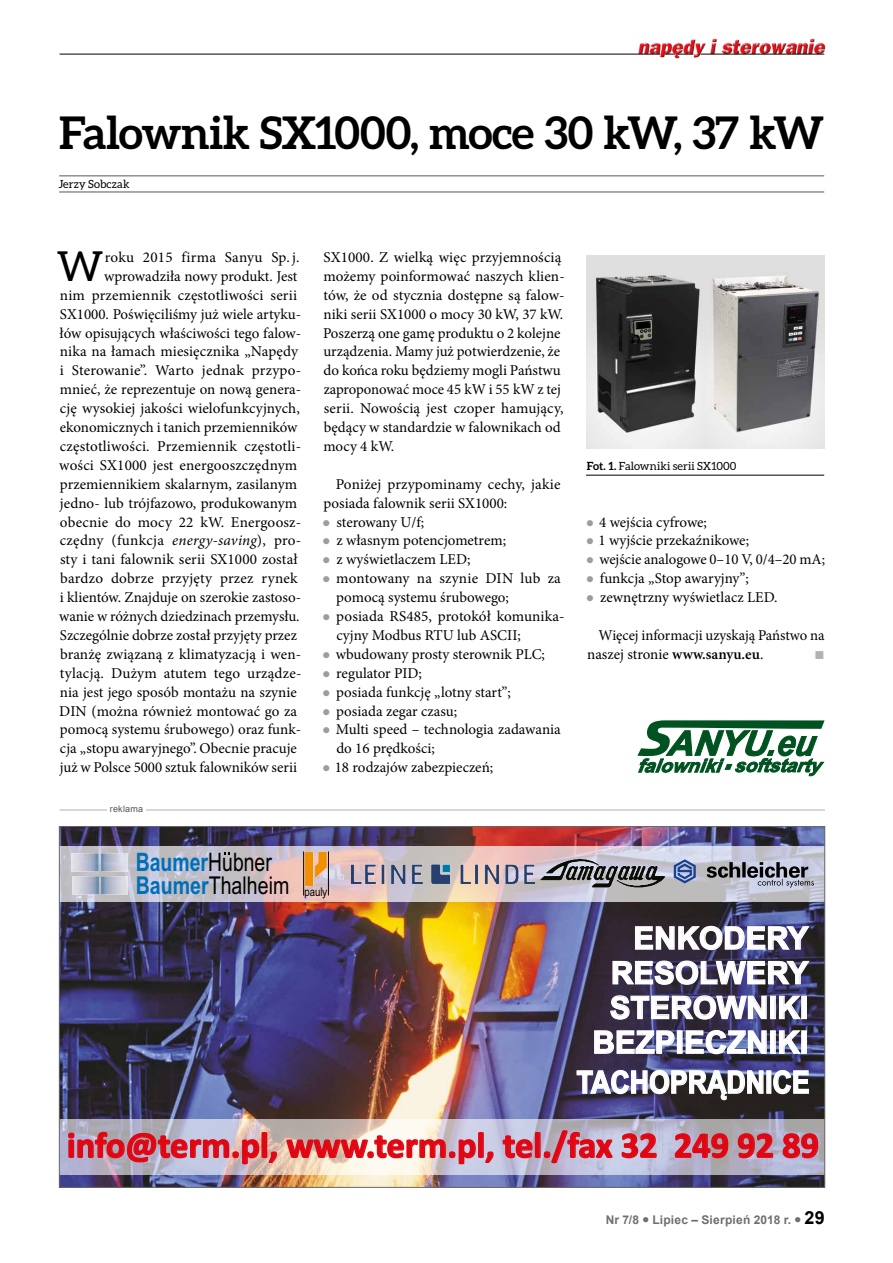
<style>
.page{position:relative;width:893px;height:1263px;background:#fff}
.page>*{position:absolute;margin:0;border:0;box-sizing:border-box;transform-origin:0 0}
.t1{font:700 45px "Aleo";letter-spacing:-.02em;color:#000}
.t2{font:41.4px "Aleo";color:#000}
.t3{font:700 36.3px "Calibri";color:#e00713}
.t4{font:700 31.05px/34.7px "Arial";color:#fff;text-align:right}
.t5{font:700 31.05px "Arial";color:#fff;scale:.86 1}
.t6{font:700 25.35px "Arial Narrow";color:#006fb9;scale:.93 1}
.t7{font:24.6px "Arial Narrow";color:#000}
.t8{font:15px/18.9px "Minion Pro";color:#000}
.t9{font:15px "Minion Pro";letter-spacing:.02em;color:#000}
.t10{font:13.5px "Wingdings";color:#b3b2b2}
.t11{font:700 12px "Arial";letter-spacing:.02em;color:#706f6f}
.t12{font:11.25px "Aleo";letter-spacing:.01em;color:#000}
.t13{font:9px "Arial";letter-spacing:.02em;color:#575756}
.s1{font-style:italic}
.s2{font-weight:700}
.s3{font-weight:600}
.s4{font-weight:400;color:#000}
.s5{font-weight:700;color:#006fb9}
.s6{font-family:"Arial";font-size:12px}
.s7{font-size:18px;color:#000}
</style>
<div class="page">
<img style="left:636px;top:38px;width:190px;height:21px">
<hr style="left:60px;top:54px;width:600px;height:1px;background:#000">
<svg style="left:665px;top:54px;width:28px;height:1px"></svg>
<hr style="left:700px;top:54px;width:124px;height:1px;background:#000">
<hr style="left:60px;top:810px;width:765px;height:1px;background:#b3b2b2">
<div style="left:107px;top:805px;width:39px;height:10px;background:#fff"></div>
<svg style="left:637px;top:720px;width:188px;height:56px"></svg>
<img style="left:61px;top:828px;width:762px;height:357px">
<div style="left:59px;top:846px;width:766px;height:55px;background:#fff;opacity:.7"></div>
<img style="left:303px;top:851px;width:26px;height:47px">
<hr style="left:303px;top:851px;width:1px;height:44px;background:#000">
<hr style="left:328px;top:851px;width:1px;height:44px;background:#000">
<img style="left:538px;top:858px;width:130px;height:31px">
<svg style="left:674px;top:859px;width:22px;height:24px"></svg>
<svg style="left:707px;top:862px;width:107px;height:26px;background:#8e909b"></svg>
<img style="left:72px;top:877px;width:55px;height:18px">
<img style="left:72px;top:853px;width:55px;height:18px">
<img style="left:351px;top:864px;width:183px;height:19px">
<div style="left:59px;top:1119px;width:766px;height:55px;background:#fff;opacity:.6"></div>
<svg style="left:67px;top:1128px;width:211px;height:40px;background:#c39aa9"></svg>
<svg style="left:286px;top:1130px;width:208px;height:38px;background:#e1b7b5"></svg>
<svg style="left:502px;top:1124px;width:112px;height:45px;background:#c2a3b8"></svg>
<svg style="left:621px;top:1132px;width:36px;height:27px"></svg>
<svg style="left:674px;top:1130px;width:55px;height:29px;background:#bc8595"></svg>
<svg style="left:737px;top:1132px;width:37px;height:27px"></svg>
<svg style="left:782px;top:1132px;width:37px;height:27px"></svg>
<img style="left:634px;top:925px;width:177px;height:26px">
<img style="left:612px;top:960px;width:199px;height:26px">
<svg style="left:609px;top:994px;width:158px;height:26px;background:#6d6882"></svg>
<div style="left:770px;top:996px;width:6px;height:23px;border:1px solid #fff"></div>
<svg style="left:778px;top:995px;width:24px;height:25px"></svg>
<div style="left:801px;top:996px;width:6px;height:23px;border:1px solid #fff"></div>
<svg style="left:593px;top:1030px;width:82px;height:24px;background:#78738b"></svg>
<div style="left:677px;top:1030px;width:6px;height:24px;border:1px solid #fff"></div>
<svg style="left:685px;top:1029px;width:82px;height:26px;background:#7d81a5"></svg>
<div style="left:770px;top:1030px;width:6px;height:24px;border:1px solid #fff"></div>
<svg style="left:778px;top:1030px;width:23px;height:24px"></svg>
<div style="left:801px;top:1030px;width:6px;height:24px;border:1px solid #fff"></div>
<img style="left:576px;top:1069px;width:188px;height:32px">
<div style="left:766px;top:1070px;width:5px;height:24px;border:1px solid #fff"></div>
<svg style="left:772px;top:1069px;width:38px;height:26px"></svg>
<hr style="left:59px;top:176px;width:765px;height:1px;background:#575756">
<hr style="left:59px;top:192px;width:765px;height:1px;background:#575756">
<hr style="left:586px;top:475px;width:238px;height:1px;background:#000">
<img style="left:586px;top:255px;width:118px;height:194px">
<img style="left:704px;top:255px;width:120px;height:194px">
<h1 class="t1" style="left:59px;top:106px;width:766px">Falownik SX1000, moce 30 kW, 37 kW</h1>
<p class="t12" style="left:58px;top:177px;width:73px">Jerzy Sobczak</p>
<h2 class="t2" style="left:57px;top:243px;width:48px">W</h2>
<p class="t9" style="left:105px;top:247px;width:196px">roku 2015 firma Sanyu Sp. j.</p>
<p class="t8" style="left:104px;top:267px;width:195px">wprowadziła nowy produkt. Jest</p>
<p class="t8" style="left:60px;top:286px;width:239px">nim przemiennik częstotliwości serii</p>
<p class="t8" style="left:60px;top:304px;width:243px">SX1000. Poświęciliśmy już wiele artyku-</p>
<p class="t8" style="left:60px;top:323px;width:243px">łów opisujących właściwości tego falow-</p>
<p class="t8" style="left:60px;top:342px;width:240px">nika na łamach miesięcznika „Napędy</p>
<p class="t8" style="left:60px;top:361px;width:243px">i Sterowanie”. Warto jednak przypo-</p>
<p class="t8" style="left:60px;top:380px;width:243px">mnieć, że reprezentuje on nową genera-</p>
<p class="t8" style="left:60px;top:399px;width:241px">cję wysokiej jakości wielofunkcyjnych,</p>
<p class="t8" style="left:60px;top:418px;width:239px">ekonomicznych i tanich przemienników</p>
<p class="t8" style="left:60px;top:437px;width:243px">częstotliwości. Przemiennik częstotli-</p>
<p class="t8" style="left:59px;top:456px;width:240px">wości SX1000 jest energooszczędnym</p>
<p class="t8" style="left:60px;top:475px;width:239px">przemiennikiem skalarnym, zasilanym</p>
<p class="t8" style="left:60px;top:493px;width:239px">jedno- lub trójfazowo, produkowanym</p>
<p class="t8" style="left:60px;top:512px;width:243px">obecnie do mocy 22 kW. Energoosz-</p>
<p class="t8" style="left:60px;top:531px;width:243px">czędny (funkcja <span class="s1">energy-saving</span>), pro-</p>
<p class="t8" style="left:60px;top:550px;width:239px">sty i tani falownik serii SX1000 został</p>
<p class="t8" style="left:60px;top:569px;width:239px">bardzo dobrze przyjęty przez rynek</p>
<p class="t8" style="left:60px;top:588px;width:243px">i klientów. Znajduje on szerokie zastoso-</p>
<p class="t8" style="left:59px;top:607px;width:242px">wanie w różnych dziedzinach przemysłu.</p>
<p class="t8" style="left:60px;top:626px;width:239px">Szczególnie dobrze został przyjęty przez</p>
<p class="t8" style="left:60px;top:645px;width:243px">branżę związaną z klimatyzacją i wen-</p>
<p class="t8" style="left:60px;top:664px;width:243px">tylacją. Dużym atutem tego urządze-</p>
<p class="t8" style="left:60px;top:682px;width:238px">nia jest jego sposób montażu na szynie</p>
<p class="t8" style="left:59px;top:701px;width:239px">DIN (można również montować go za</p>
<p class="t8" style="left:60px;top:720px;width:243px">pomocą systemu śrubowego) oraz funk-</p>
<p class="t8" style="left:60px;top:739px;width:238px">cja „stopu awaryjnego”. Obecnie pracuje</p>
<p class="t8" style="left:60px;top:758px;width:239px">już w Polsce 5000 sztuk falowników serii</p>
<p class="t13" style="left:110px;top:803px;width:35px">reklama</p>
<p class="t8" style="left:323px;top:248px;width:243px">SX1000. Z wielką więc przyjemnością możemy poinformować naszych klien&shy;tów, że od stycznia dostępne są falow&shy;niki serii SX1000 o mocy 30 kW, 37 kW.<br>Poszerzą one gamę produktu o 2 kolejne urządzenia. Mamy już potwierdzenie, że do końca roku będziemy mogli Państwu zaproponować moce 45 kW i 55 kW z tej serii. Nowością jest czoper hamujący, będący w standardzie w falownikach od mocy 4 kW.</p>
<p class="t8" style="left:336px;top:475px;width:226px">Poniżej przypominamy cechy, jakie</p>
<p class="t8" style="left:324px;top:493px;width:185px">posiada falownik serii SX1000:</p>
<p class="t8" style="left:336px;top:512px;width:89px">sterowany U/f;</p>
<p class="t8" style="left:336px;top:531px;width:171px">z własnym potencjometrem;</p>
<p class="t8" style="left:336px;top:550px;width:136px">z wyświetlaczem LED;</p>
<p class="t8" style="left:336px;top:569px;width:226px">montowany na szynie DIN lub za</p>
<p class="t8" style="left:336px;top:588px;width:174px">pomocą systemu śrubowego;</p>
<p class="t8" style="left:336px;top:607px;width:230px">posiada RS485, protokół komunika-</p>
<p class="t8" style="left:336px;top:626px;width:186px">cyjny Modbus RTU lub ASCII;</p>
<p class="t8" style="left:336px;top:645px;width:211px">wbudowany prosty sterownik PLC;</p>
<p class="t8" style="left:336px;top:664px;width:87px">regulator PID;</p>
<p class="t8" style="left:336px;top:682px;width:176px">posiada funkcję „lotny start”;</p>
<p class="t8" style="left:336px;top:701px;width:122px">posiada zegar czasu;</p>
<p class="t8" style="left:336px;top:720px;width:227px">Multi speed – technologia zadawania</p>
<p class="t8" style="left:336px;top:739px;width:100px">do 16 prędkości;</p>
<p class="t8" style="left:335px;top:758px;width:160px">18 rodzajów zabezpieczeń;</p>
<p class="t12" style="left:587px;top:459px;width:151px"><span class="s2">Fot. 1.</span> Falowniki serii SX1000</p>
<p class="t8" style="left:598px;top:512px;width:228px">4 wejścia cyfrowe;<br>1 wyjście przekaźnikowe;<br>wejście analogowe 0–10 V, 0/4–20 mA; funkcja „Stop awaryjny”;<br>zewnętrzny wyświetlacz LED.</p>
<p class="t8" style="left:587px;top:626px;width:239px;text-indent:11px">Więcej informacji uzyskają Państwo na naszej stronie <span class="s3">www.sanyu.eu</span>.</p>
<p class="t10" style="left:814px;top:648px;width:12px">■</p>
<h3 class="t6" style="left:136px;top:846px;width:148px">Baumer<span class="s4">Hubner</span></h3>
<h3 class="t7" style="left:136px;top:869px;width:193px"><span class="s5">Baumer</span>Thalheim <span class="s6">pauly</span></h3>
<h3 class="t4" style="left:592px;top:924px;width:217px">ENKODERY<br>RESOLWERY<br>STEROWNIKI<br>BEZPIECZNIKI</h3>
<h3 class="t5" style="left:577px;top:1062px;width:272px">TACHOPR¥DNICE</h3>
<h3 class="t3" style="left:67px;top:1121px;width:754px">info@term.pl, www.term.pl, tel./fax 32 249 92 89</h3>
<p class="t11" style="left:606px;top:1212px;width:221px">Nr 7/8 ● Lipiec – Sierpień 2018 r. ● <span class="s7">29</span></p>
</div>
